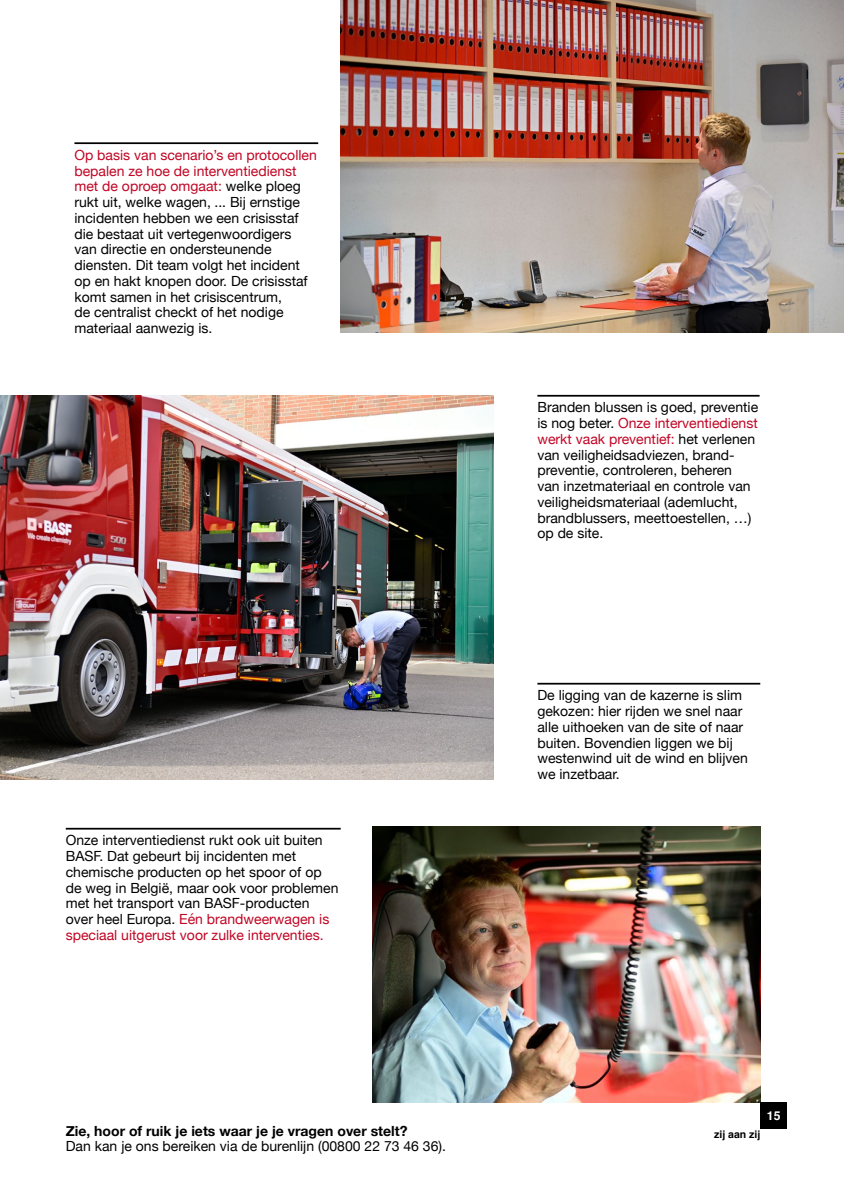
<style>
.page{position:relative;width:844px;height:1191px;background:#fff}
.page>*{position:absolute;margin:0;border:0;box-sizing:border-box;transform-origin:0 0}
.t1{font:14px/15.8px "Helvetica Neue";color:#000}
.t2{font:700 14px "Helvetica Neue";color:#000}
.t3{font:700 12.25px "Helvetica";color:#fff}
.t4{font:700 10.5px "Helvetica";color:#000}
.s1{color:#c10524}
</style>
<div class="page">
<hr style="left:74px;top:142px;width:244px;height:2px;background:#000">
<hr style="left:66px;top:828px;width:274px;height:1px;background:#000">
<hr style="left:537px;top:683px;width:223px;height:1px;background:#000">
<hr style="left:537px;top:395px;width:222px;height:1px;background:#000">
<img style="left:340px;top:0;width:503px;height:332px">
<img style="left:0;top:396px;width:493px;height:383px">
<img style="left:372px;top:826px;width:388px;height:276px">
<div style="left:760px;top:1102px;width:27px;height:27px;background:#000"></div>
<p class="t1" style="left:74px;top:148px;width:244px"><span class="s1">Op basis van scenario’s en protocollen bepalen ze hoe de interventiedienst met de oproep omgaat:</span> welke ploeg rukt uit, welke wagen, ... Bij ernstige incidenten hebben we een crisisstaf die bestaat uit vertegenwoordigers van directie en ondersteunende diensten. Dit team volgt het incident op en hakt knopen door. De crisisstaf komt samen in het crisiscentrum,<br>de centralist checkt of het nodige materiaal aanwezig is.</p>
<p class="t1" style="left:66px;top:833px;width:274px">Onze interventiedienst rukt ook uit buiten BASF. Dat gebeurt bij incidenten met chemische producten op het spoor of op de weg in België, maar ook voor problemen met het transport van BASF-producten over heel Europa. <span class="s1">Eén brandweerwagen is speciaal uitgerust voor zulke interventies.</span></p>
<p class="t2" style="left:66px;top:1119px;width:343px">Zie, hoor of ruik je iets waar je je vragen over stelt?</p>
<p class="t1" style="left:66px;top:1139px;width:381px">Dan kan je ons bereiken via de burenlijn (00800 22 73 46 36).</p>
<p class="t1" style="left:537px;top:400px;width:222px">Branden blussen is goed, preventie is nog beter. <span class="s1">Onze interventiedienst werkt vaak preventief:</span> het verlenen van veiligheidsadviezen, brand&shy;preventie, controleren, beheren<br>van inzetmateriaal en controle van veiligheidsmateriaal (ademlucht, brandblussers, meettoestellen, …) op de site.</p>
<p class="t1" style="left:537px;top:688px;width:212px">De ligging van de kazerne is slim gekozen: hier rijden we snel naar alle uithoeken van de site of naar buiten. Bovendien liggen we bij westenwind uit de wind en blijven we inzetbaar.</p>
<p class="t4" style="left:714px;top:1128px;width:48px">zij aan zij</p>
<p class="t3" style="left:766px;top:1108px;width:15px">15</p>
</div>
